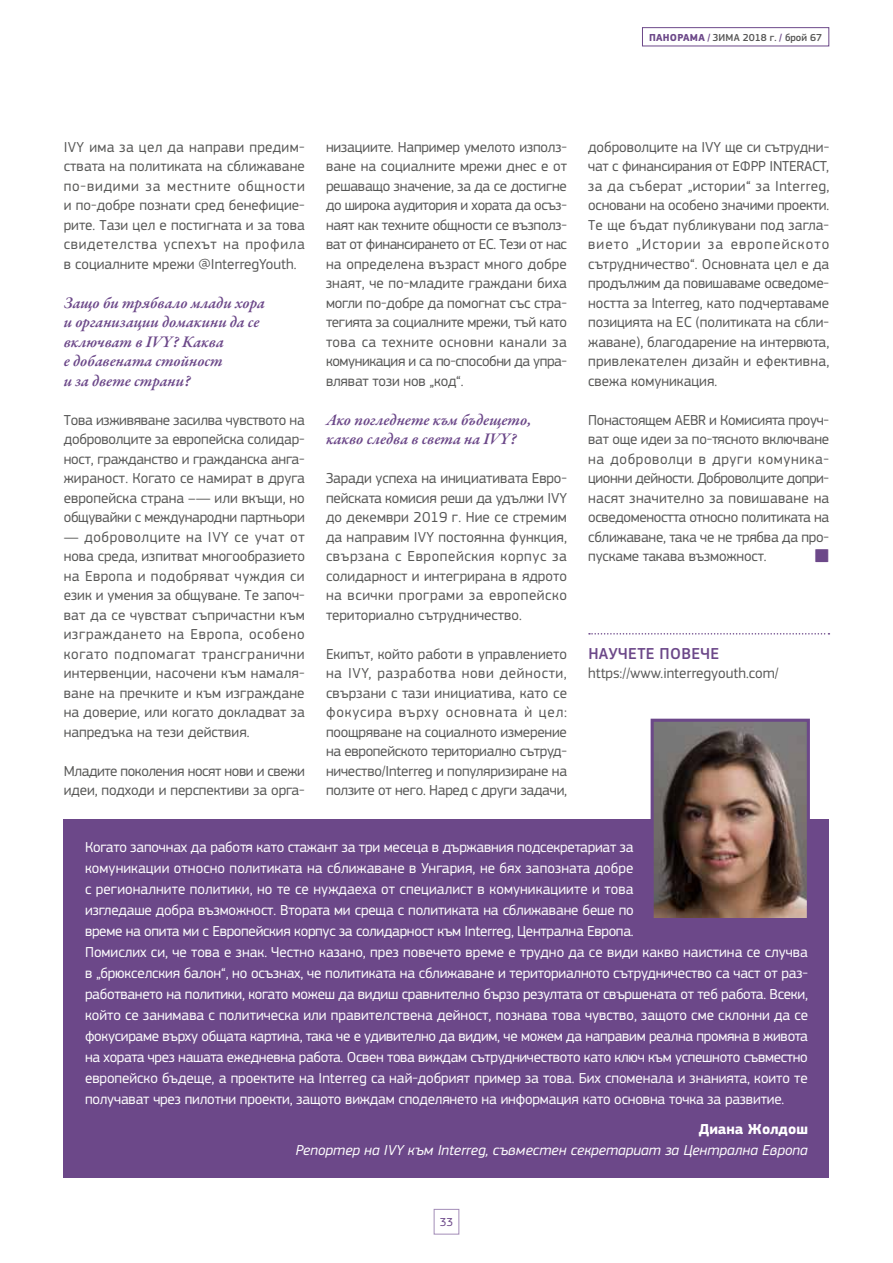
<style>
.page{position:relative;width:893px;height:1263px;background:#fff}
.page>*{position:absolute;margin:0;border:0;box-sizing:border-box;transform-origin:0 0}
.t1{font:italic 600 16.5px/19.5px "Garamond Premr Pro";color:#6c4889}
.t2{font:500 16.5px "EC Square Sans Pro";letter-spacing:.02em;color:#6c4889}
.t3{font:15px/19.5px "EC Square Sans Pro";letter-spacing:-.005em;color:#575756;text-align:justify}
.t4{font:15px/21px "EC Square Sans Pro";letter-spacing:-.01em;color:#fff}
.t5{font:15px/19.5px "EC Square Sans Pro";letter-spacing:-.025em;color:#575756}
.t6{font:italic 15px "EC Square Sans Pro";color:#fff}
.t7{font:700 15px "EC Square Sans Pro";color:#fff}
.t8{font:12px "EC Square Sans Pro";color:#6c4889}
.t9{font:500 10.5px "EC Square Sans Pro";color:#575756}
.s1{font-weight:700;color:#6c4889}
.s2{color:#6c4889}
</style>
<div class="page">
<div style="left:434px;top:1209px;width:25px;height:25px;border:1px solid #a38db7"></div>
<div style="left:642px;top:27px;width:187px;height:19px;border:1px solid #6c4889"></div>
<hr style="left:0;top:457px;width:1px;height:75px;background:#6c4889">
<svg style="left:589px;top:633px;width:240px;height:1px"></svg>
<div style="left:64px;top:820px;width:765px;height:358px;background:#6c4889"></div>
<img style="left:655px;top:723px;width:151px;height:194px">
<div style="left:651px;top:719px;width:159px;height:202px;border:3px solid #6c4889"></div>
<p class="t9" style="left:649px;top:31px;width:174px"><span class="s1">ПАНОРАМА</span> <span class="s2">/</span> ЗИМА 2018 г. <span class="s2">/</span> брой 67</p>
<p class="t3" style="left:64px;top:137px;width:243px">IVY има за цел да направи предим&shy;ствата на политиката на сближаване по-видими за местните общности и по-добре познати сред бенефицие&shy;рите. Тази цел е постигната и за това свидетелства успехът на профила в социалните мрежи @InterregYouth.</p>
<p class="t1" style="left:64px;top:294px;width:203px">Защо би трябвало млади хора и организации домакини да се включват в IVY? Каква<br>е добавената стойност<br>и за двете страни?</p>
<p class="t3" style="left:64px;top:410px;width:243px">Това изживяване засилва чувството на доброволците за европейска солидар&shy;ност, гражданство и гражданска анга&shy;жираност. Когато се намират в друга европейска страна –— или вкъщи, но общувайки с международни партньори</p>
<p class="t3" style="left:64px;top:527px;width:243px">— доброволците на IVY се учат от нова среда, изпитват многообразието на Европа и подобряват чуждия си език и умения за общуване. Те започ&shy;ват да се чувстват съпричастни към изграждането на Европа, особено когато подпомагат трансгранични интервенции, насочени към намаля&shy;ване на пречките и към изграждане на доверие, или когато докладват за напредъка на тези действия.</p>
<p class="t5" style="left:64px;top:761px;width:243px">Младите поколения носят нови и свежи идеи, подходи и перспективи за орга-</p>
<p class="t3" style="left:326px;top:137px;width:243px">низациите. Например умелото използ&shy;ване на социалните мрежи днес е от решаващо значение, за да се достигне до широка аудитория и хората да осъз&shy;наят как техните общности се възполз&shy;ват от финансирането от ЕС. Тези от нас на определена възраст много добре знаят, че по-младите граждани биха могли по-добре да помогнат със стра&shy;тегията за социалните мрежи, тъй като това са техните основни канали за комуникация и са по-способни да упра&shy;вляват този нов „код“.</p>
<p class="t1" style="left:326px;top:411px;width:207px">Ако погледнете към бъдещето, какво следва в света на IVY?</p>
<p class="t3" style="left:326px;top:468px;width:242px">Заради успеха на инициативата Евро&shy;пейската комисия реши да удължи IVY до декември 2019 г. Ние се стремим да направим IVY постоянна функция, свързана с Европейския корпус за солидарност и интегрирана в ядрото на всички програми за европейско териториално сътрудничество.</p>
<p class="t3" style="left:326px;top:644px;width:243px">Екипът, който работи в управлението на IVY, разработва нови дейности, свързани с тази инициатива, като се фокусира върху основната ѝ цел: поощряване на социалното измерение на европейското териториално сътруд&shy;ничество/Interreg и популяризиране на ползите от него. Наред с други задачи,</p>
<p class="t3" style="left:588px;top:137px;width:243px">доброволците на IVY ще си сътрудни&shy;чат с финансирания от ЕФРР INTERACT, за да съберат „истории“ за Interreg, основани на особено значими проекти.<br>Те ще бъдат публикувани под загла&shy;вието „Истории за европейското сътрудничество“. Основната цел е да продължим да повишаваме осведоме&shy;ността за Interreg, като подчертаваме позицията на ЕС (политиката на сбли&shy;жаване), благодарение на интервюта, привлекателен дизайн и ефективна, свежа комуникация.</p>
<p class="t3" style="left:588px;top:410px;width:243px">Понастоящем AEBR и Комисията проуч&shy;ват още идеи за по-тясното включване на доброволци в други комуника&shy;ционни дейности. Доброволците допри&shy;насят значително за повишаване на осведомеността относно политиката на сближаване, така че не трябва да про&shy;пускаме такава възможност.</p>
<p class="t2" style="left:588px;top:643px;width:132px">НАУЧЕТЕ ПОВЕЧЕ</p>
<p class="t3" style="left:588px;top:663px;width:192px">https://www.interregyouth.com/</p>
<p class="t4" style="left:85px;top:837px;width:725px">Когато започнах да работя като стажант за три месеца в държавния подсекретариат за<br>комуникации относно политиката на сближаване в Унгария, не бях запозната добре<br>с регионалните политики, но те се нуждаеха от специалист в комуникациите и това<br>изгледаше добра възможност. Втората ми среща с политиката на сближаване беше по<br>време на опита ми с Европейския корпус за солидарност към Interreg, Централна Европа.<br>Помислих си, че това е знак. Честно казано, през повечето време е трудно да се види какво наистина се случва в „брюкселския балон“, но осъзнах, че политиката на сближаване и териториалното сътрудничество са част от раз&shy;работването на политики, когато можеш да видиш сравнително бързо резултата от свършената от теб работа. Всеки, който се занимава с политическа или правителствена дейност, познава това чувство, защото сме склонни да се фокусираме върху общата картина, така че е удивително да видим, че можем да направим реална промяна в живота на хората чрез нашата ежедневна работа. Освен това виждам сътрудничеството като ключ към успешното съвместно европейско бъдеще, а проектите на Interreg са най-добрият пример за това. Бих споменала и знанията, които те получават чрез пилотни проекти, защото виждам споделянето на информация като основна точка за развитие.</p>
<p class="t7" style="left:699px;top:1120px;width:111px">Диана Жолдош</p>
<p class="t6" style="left:296px;top:1141px;width:514px">Репортер на IVY към Interreg, съвместен секретариат за Централна Европа</p>
<p class="t8" style="left:440px;top:1215px;width:15px">33</p>
</div>
